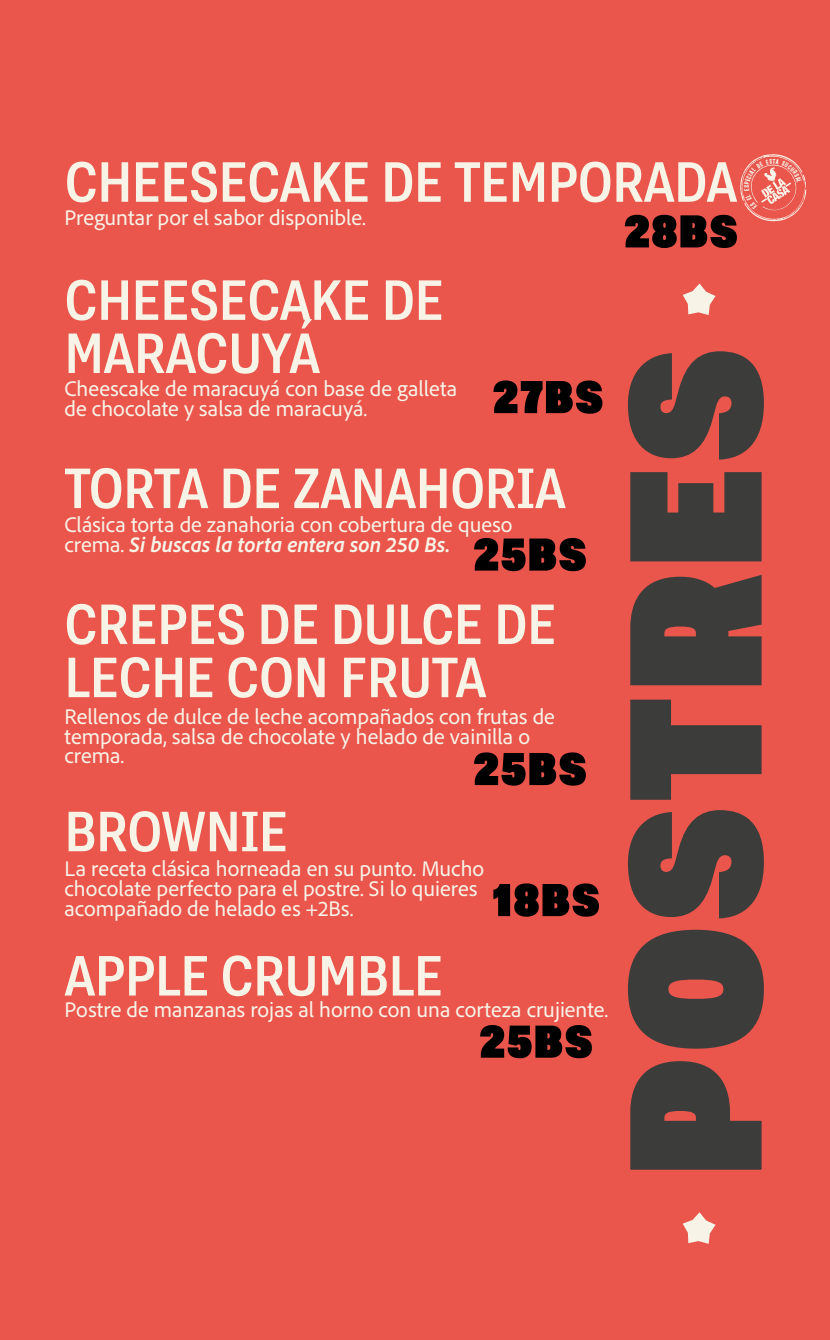
<style>
.page{position:relative;width:830px;height:1340px;background:#fff}
.page>*{position:absolute;margin:0;border:0;box-sizing:border-box;transform-origin:0 0}
.t1{font:900 234.9px "Nitti Grotesk Cond";letter-spacing:.035em;color:#3c3c3b}
.t2{font:500 70.65px/53.1px "Nitti Grotesk Cond";letter-spacing:-.025em;color:#f8f3e7}
.t3{font:900 57.38px "Nitti Grotesk Cond";letter-spacing:.035em;color:#000}
.t4{font:22.05px/19.8px "Adobe Clean";color:#f8f3e7}
.s1{font-weight:700;font-style:italic}
</style>
<div class="page">
<div style="left:0;top:0;width:829px;height:1339px;background:#ea554c"></div>
<svg style="left:682px;top:1212px;width:33px;height:31px"></svg>
<svg style="left:683px;top:283px;width:32px;height:32px"></svg>
<svg style="left:740px;top:154px;width:66px;height:67px"></svg>
<h2 class="t2" style="left:64px;top:154px;width:675px">CHEESECAKE DE TEMPORADA</h2>
<h3 class="t3" style="left:624px;top:197px;width:114px">28BS</h3>
<p class="t4" style="left:64px;top:207px;width:303px">Preguntar por el sabor disponible.</p>
<h2 class="t2" style="left:64px;top:272px;width:382px">CHEESECAKE DE<br>MARACUYÁ</h2>
<p class="t4" style="left:64px;top:378px;width:394px">Cheescake de maracuyá con base de galleta de chocolate y salsa de maracuyá.</p>
<h3 class="t3" style="left:493px;top:362px;width:111px">27BS</h3>
<h2 class="t2" style="left:64px;top:460px;width:504px">TORTA DE ZANAHORIA</h2>
<h3 class="t3" style="left:474px;top:520px;width:114px">25BS</h3>
<p class="t4" style="left:64px;top:514px;width:449px">Clásica torta de zanahoria con cobertura de queso crema. <span class="s1">Si buscas la torta entera son 250 Bs.</span></p>
<h2 class="t2" style="left:64px;top:596px;width:494px">CREPES DE DULCE DE<br>LECHE CON FRUTA</h2>
<p class="t4" style="left:64px;top:705px;width:491px">Rellenos de dulce de leche acompañados con frutas de temporada, salsa de chocolate y helado de vainilla o crema.</p>
<h3 class="t3" style="left:474px;top:734px;width:114px">25BS</h3>
<h2 class="t2" style="left:64px;top:757px;width:381px;line-height:144.2px">BROWNIE<br>APPLE CRUMBLE</h2>
<p class="t4" style="left:64px;top:858px;width:421px">La receta clásica horneada en su punto. Mucho chocolate perfecto para el postre. Si lo quieres acompañado de helado es +2Bs.</p>
<h3 class="t3" style="left:493px;top:865px;width:108px">18BS</h3>
<p class="t4" style="left:64px;top:999px;width:545px">Postre de manzanas rojas al horno con una corteza crujiente.</p>
<h3 class="t3" style="left:480px;top:1007px;width:114px">25BS</h3>
<h1 class="t1" style="left:553px;top:1174px;width:826px;rotate:-90deg">POSTRES</h1>
</div>
